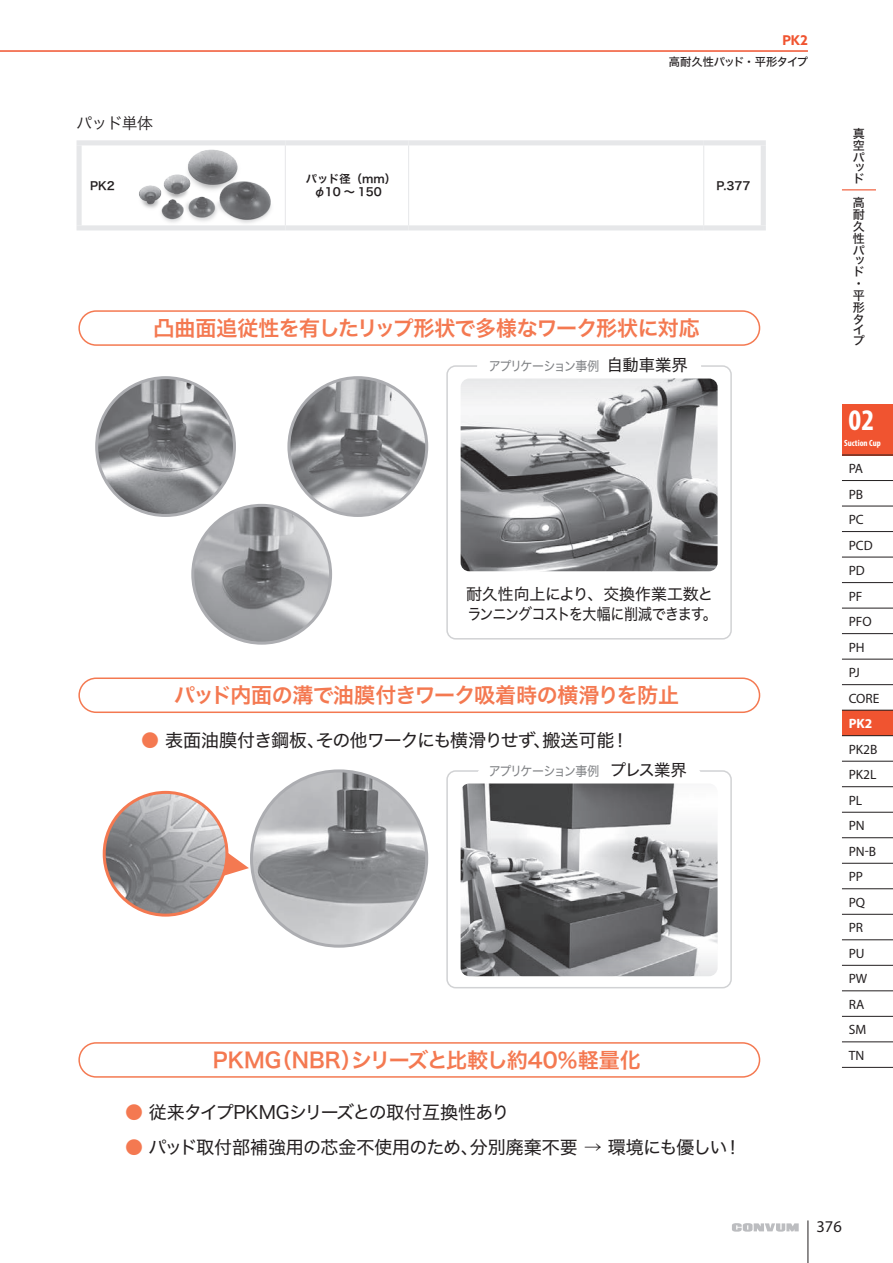
<style>
.page{position:relative;width:893px;height:1263px;background:#fff}
.page>*{position:absolute;margin:0;border:0;box-sizing:border-box;transform-origin:0 0}
.t1{font:700 condensed 30px "Myriad Pro";color:#fff}
.t2{font:21px "Hiragino Sans W6";letter-spacing:-.02em;color:#f47951}
.t3{font:21px "Hiragino Sans W6";color:#f47951}
.t4{font:18px "Hiragino Sans W4";letter-spacing:-.03em;color:#231f20}
.t5{font:16.5px "Myriad Pro";color:#231f20}
.t6{font:15.9px/19.8px "Hiragino Sans W4";letter-spacing:-.035em;color:#231f20}
.t7{font:15.75px "Hiragino Sans W3";letter-spacing:-.04em;color:#231f20}
.t8{font:13.5px/25.5px "Myriad Pro";color:#231f20}
.t9{font:700 13.5px "Myriad Pro";color:#fff}
.t10{font:700 13.5px "Azo Sans";color:#f05430}
.t11{font:13.2px "Hiragino Sans W4";letter-spacing:-.105em;color:#808285;scale:.9 1}
.t12{font:12px/11.7px "Hiragino Sans W5";color:#231f20}
.t13{font:11.25px/13.5px "Hiragino Sans W6";color:#231f20;text-align:center}
.t14{font:11.25px "Hiragino Sans W5";letter-spacing:-.03em;color:#231f20}
.t15{font:700 condensed 9px "Myriad Pro";color:#fff}
.s1{font-size:16.35px;color:#231f20}
.s2{color:#f47951}
</style>
<div class="page">
<svg style="left:732px;top:1223px;width:67px;height:9px"></svg>
<div style="left:842px;top:710px;width:51px;height:26px;background:#f05430"></div>
<div style="left:842px;top:404px;width:51px;height:51px;background:#f05430"></div>
<hr style="left:842px;top:455px;width:51px;height:1px;background:#231f20">
<hr style="left:842px;top:480px;width:51px;height:1px;background:#231f20">
<hr style="left:842px;top:506px;width:51px;height:1px;background:#231f20">
<hr style="left:842px;top:531px;width:51px;height:1px;background:#231f20">
<hr style="left:842px;top:557px;width:51px;height:1px;background:#231f20">
<hr style="left:842px;top:582px;width:51px;height:1px;background:#231f20">
<hr style="left:842px;top:608px;width:51px;height:1px;background:#231f20">
<hr style="left:842px;top:633px;width:51px;height:1px;background:#231f20">
<hr style="left:842px;top:659px;width:51px;height:1px;background:#231f20">
<hr style="left:842px;top:684px;width:51px;height:1px;background:#231f20">
<hr style="left:842px;top:710px;width:51px;height:1px;background:#231f20">
<hr style="left:842px;top:735px;width:51px;height:1px;background:#231f20">
<hr style="left:842px;top:761px;width:51px;height:1px;background:#231f20">
<hr style="left:842px;top:786px;width:51px;height:1px;background:#231f20">
<hr style="left:842px;top:812px;width:51px;height:1px;background:#231f20">
<hr style="left:842px;top:837px;width:51px;height:1px;background:#231f20">
<hr style="left:842px;top:863px;width:51px;height:1px;background:#231f20">
<hr style="left:842px;top:888px;width:51px;height:1px;background:#231f20">
<hr style="left:842px;top:914px;width:51px;height:1px;background:#231f20">
<hr style="left:842px;top:939px;width:51px;height:1px;background:#231f20">
<hr style="left:842px;top:965px;width:51px;height:1px;background:#231f20">
<hr style="left:842px;top:990px;width:51px;height:1px;background:#231f20">
<hr style="left:842px;top:1016px;width:51px;height:1px;background:#231f20">
<hr style="left:842px;top:1041px;width:51px;height:1px;background:#231f20">
<hr style="left:842px;top:1067px;width:51px;height:1px;background:#231f20">
<hr style="left:0;top:50px;width:808px;height:2px;background:#f05430">
<hr style="left:842px;top:189px;width:34px;height:1px;background:#f05430">
<div style="left:78px;top:677px;width:682px;height:36px;border:2px solid #f47951;border-radius:17px"></div>
<div style="left:78px;top:1042px;width:682px;height:36px;border:2px solid #f47951;border-radius:17px"></div>
<svg style="left:222px;top:848px;width:27px;height:31px"></svg>
<img style="left:104px;top:792px;width:123px;height:123px;border-radius:61px">
<div style="left:103px;top:791px;width:125px;height:126px;border:3px solid #f47951;border-radius:50%"></div>
<img style="left:251px;top:771px;width:176px;height:175px;border-radius:86px">
<img style="left:461px;top:783px;width:257px;height:193px">
<div style="left:446px;top:770px;width:286px;height:218px;border:2px solid #d1d2d4;border-radius:9px"></div>
<svg style="left:477px;top:770px;width:224px;height:3px"></svg>
<img style="left:461px;top:379px;width:257px;height:192px">
<div style="left:446px;top:365px;width:286px;height:274px;border:2px solid #d1d2d4;border-radius:9px"></div>
<svg style="left:477px;top:365px;width:224px;height:3px"></svg>
<div style="left:78px;top:310px;width:682px;height:36px;border:2px solid #f47951;border-radius:17px"></div>
<img style="left:97px;top:378px;width:137px;height:137px;border-radius:69px">
<div style="left:95px;top:376px;width:141px;height:141px;border:3px solid #acadb1;border-radius:50%"></div>
<img style="left:289px;top:378px;width:138px;height:137px;border-radius:69px">
<div style="left:287px;top:376px;width:141px;height:141px;border:3px solid #acadb1;border-radius:50%"></div>
<img style="left:193px;top:505px;width:138px;height:138px;border-radius:69px">
<div style="left:191px;top:504px;width:141px;height:141px;border:3px solid #acadb1;border-radius:50%"></div>
<hr style="left:807px;top:1220px;width:1px;height:43px;background:#231f20">
<img style="left:136px;top:145px;width:138px;height:86px">
<div style="left:77px;top:140px;width:208px;height:5px;background:#e6e7e9"></div>
<div style="left:77px;top:145px;width:5px;height:80px;background:#e6e7e9"></div>
<div style="left:285px;top:140px;width:124px;height:5px;background:#e6e7e9"></div>
<div style="left:409px;top:140px;width:295px;height:5px;background:#e6e7e9"></div>
<div style="left:704px;top:140px;width:62px;height:5px;background:#e6e7e9"></div>
<div style="left:761px;top:145px;width:5px;height:80px;background:#e6e7e9"></div>
<div style="left:77px;top:225px;width:208px;height:5px;background:#e6e7e9"></div>
<div style="left:285px;top:225px;width:124px;height:5px;background:#e6e7e9"></div>
<div style="left:409px;top:225px;width:295px;height:5px;background:#e6e7e9"></div>
<div style="left:704px;top:225px;width:62px;height:5px;background:#e6e7e9"></div>
<hr style="left:285px;top:145px;width:1px;height:80px;background:#e6e7e9">
<hr style="left:408px;top:145px;width:1px;height:80px;background:#e6e7e9">
<hr style="left:703px;top:145px;width:1px;height:80px;background:#e6e7e9">
<p class="t10" style="left:782px;top:32px;width:27px">PK2</p>
<p class="t7" style="left:77px;top:109px;width:78px">パッド単体</p>
<p class="t14" style="left:669px;top:52px;width:141px">高耐久性パッド・平形タイプ</p>
<p class="t13" style="left:90px;top:178px;width:26px">PK2</p>
<p class="t13" style="left:306px;top:171px;width:92px">パッド径（mm）φ10 〜 150</p>
<p class="t13" style="left:716px;top:178px;width:36px">P.377</p>
<p class="t2" style="left:153px;top:309px;width:548px">凸曲面追従性を有したリップ形状で多様なワーク形状に対応</p>
<p class="t11" style="left:489px;top:354px;width:223px">アプリケーション事例 <span class="s1">自動車業界</span></p>
<p class="t6" style="left:466px;top:583px;width:252px">耐久性向上により、交換作業工数とランニングコストを大幅に削減できます。</p>
<p class="t2" style="left:174px;top:676px;width:506px">パッド内面の溝で油膜付きワーク吸着時の横滑りを防止</p>
<p class="t4" style="left:141px;top:724px;width:489px"><span class="s2">●</span> 表面油膜付き鋼板、その他ワークにも横滑りせず、搬送可能！</p>
<p class="t11" style="left:489px;top:759px;width:221px">アプリケーション事例 <span class="s1">プレス業界</span></p>
<p class="t3" style="left:213px;top:1041px;width:429px">PKMG（NBR）シリーズと比較し約40％軽量化</p>
<p class="t4" style="left:125px;top:1096px;width:386px"><span class="s2">●</span> 従来タイプPKMGシリーズとの取付互換性あり</p>
<p class="t4" style="left:125px;top:1131px;width:618px"><span class="s2">●</span> パッド取付部補強用の芯金不使用のため、分別廃棄不要 → 環境にも優しい！</p>
<p class="t12" style="left:853px;top:127px;width:13px;text-align:justify">真空パ</p>
<p class="t12" style="left:853px;top:162px;width:13px;line-height:11.1px">ッド</p>
<p class="t12" style="left:853px;top:196px;width:13px;text-align:justify">高耐久性パ</p>
<p class="t12" style="left:853px;top:254px;width:13px">ッド・平形タ</p>
<p class="t12" style="left:853px;top:323px;width:13px;line-height:11.2px">イプ</p>
<h1 class="t1" style="left:849px;top:402px;width:27px">02</h1>
<p class="t8" style="left:849px;top:455px;width:32px">PA<br>PB<br>PC<br>PCD<br>PD<br>PF<br>PFO<br>PH<br>PJ<br>CORE</p>
<p class="t9" style="left:849px;top:715px;width:25px">PK2</p>
<p class="t8" style="left:849px;top:736px;width:30px">PK2B<br>PK2L<br>PL<br>PN<br>PN-B<br>PP<br>PQ<br>PR<br>PU<br>PW<br>RA<br>SM<br>TN</p>
<p class="t15" style="left:844px;top:437px;width:38px">Suction Cup</p>
<p class="t5" style="left:816px;top:1216px;width:27px">376</p>
</div>
